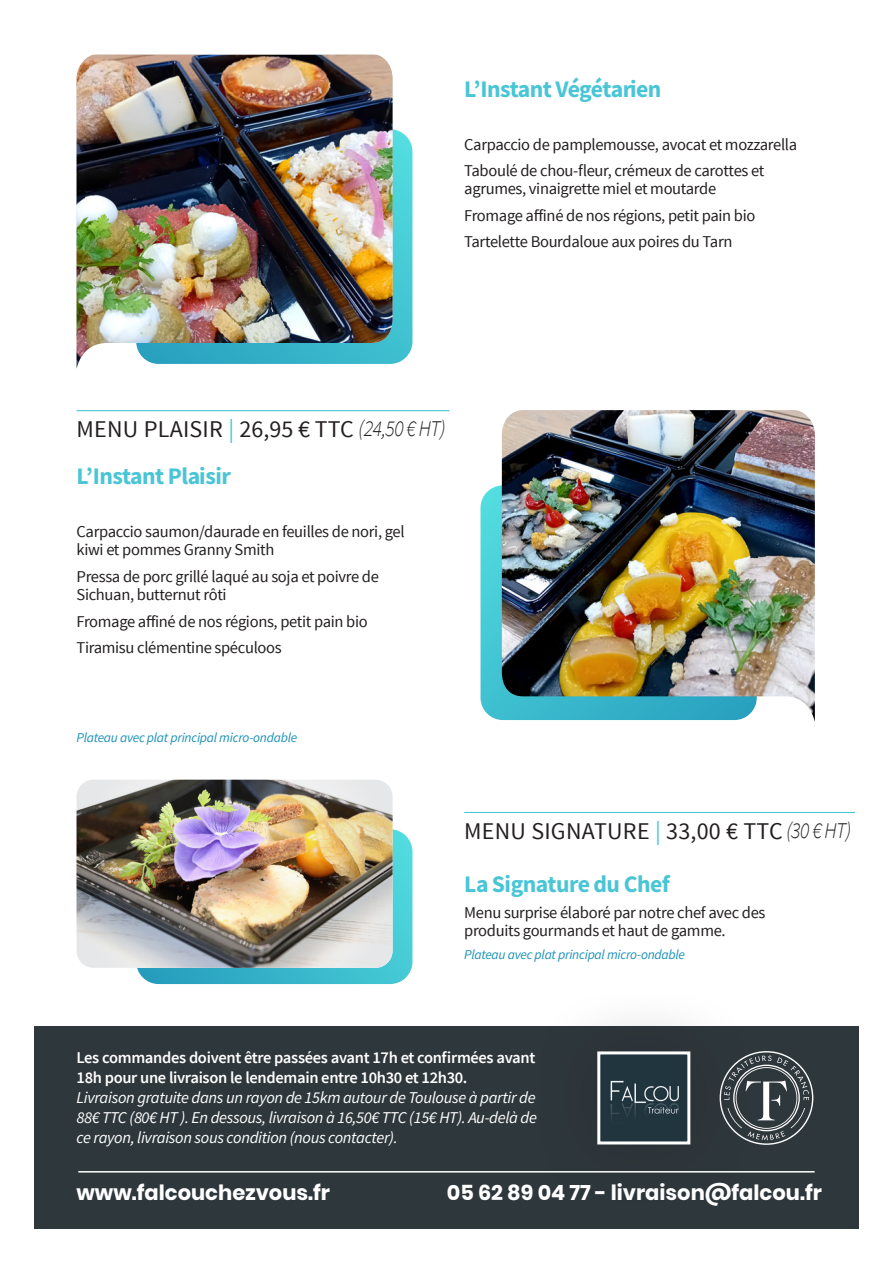
<style>
.page{position:relative;width:893px;height:1263px;background:#fff}
.page>*{position:absolute;margin:0;border:0;box-sizing:border-box;transform-origin:0 0}
.t1{font:24px "Source Sans Pro";letter-spacing:.01em;color:#231f20}
.t2{font:23.85px "Source Sans Variable";letter-spacing:-.02em;color:#4ac5d6}
.t3{font:700 21px "Poppins";color:#fff}
.t4{font:16.5px/18px "Source Sans Pro";letter-spacing:-.02em;color:#231f20}
.t5{font:italic 16.5px/19.8px "Source Sans Pro";letter-spacing:-.02em;color:#fff}
.t6{font:italic 13.5px "Source Sans Pro";letter-spacing:-.02em;color:#1e92b7}
.s1{color:#4ac5d6}
.s2{font-weight:300;font-style:italic;font-size:22.5px}
.s3{font-weight:600;font-style:normal}
</style>
<div class="page">
<svg style="left:137px;top:829px;width:275px;height:155px;background:#45c1d1"></svg>
<img style="left:77px;top:780px;width:316px;height:188px;border-radius:17px">
<hr style="left:77px;top:410px;width:372px;height:1px;background:#4ac5d6">
<hr style="left:464px;top:812px;width:391px;height:1px;background:#4ac5d6">
<div style="left:34px;top:1026px;width:825px;height:203px;background:#2e373c"></div>
<svg style="left:754px;top:1051px;width:59px;height:94px"></svg>
<div style="left:533px;top:987px;width:221px;height:221px;background:#231f20;opacity:.34"></div>
<svg style="left:596px;top:1050px;width:96px;height:96px"></svg>
<hr style="left:79px;top:1171px;width:735px;height:1px;background:#fff">
<svg style="left:393px;top:129px;width:19px;height:235px;background:#51d0d9"></svg>
<svg style="left:480px;top:485px;width:22px;height:235px;background:#55d0d9"></svg>
<img style="left:77px;top:55px;width:316px;height:312px">
<img style="left:502px;top:410px;width:313px;height:312px">
<p class="t2" style="left:464px;top:74px;width:199px">L’Instant Végétarien</p>
<p class="t4" style="left:464px;top:135px;width:334px">Carpaccio de pamplemousse, avocat et mozzarella</p>
<p class="t4" style="left:464px;top:162px;width:302px">Taboulé de chou-fleur, crémeux de carottes et agrumes, vinaigrette miel et moutarde</p>
<p class="t4" style="left:464px;top:206px;width:293px">Fromage affiné de nos régions, petit pain bio</p>
<p class="t4" style="left:464px;top:233px;width:270px">Tartelette Bourdaloue aux poires du Tarn</p>
<p class="t1" style="left:77px;top:414px;width:370px">MENU PLAISIR <span class="s1">|</span> 26,95 € TTC <span class="s2">(24,50 € HT)</span></p>
<p class="t2" style="left:77px;top:462px;width:156px">L’Instant Plaisir</p>
<p class="t4" style="left:77px;top:523px;width:330px">Carpaccio saumon/daurade en feuilles de nori, gel kiwi et pommes Granny Smith</p>
<p class="t4" style="left:77px;top:568px;width:304px">Pressa de porc grillé laqué au soja et poivre de<br>Sichuan, butternut rôti</p>
<p class="t4" style="left:77px;top:612px;width:293px">Fromage affiné de nos régions, petit pain bio</p>
<p class="t4" style="left:77px;top:639px;width:207px">Tiramisu clémentine spéculoos</p>
<p class="t6" style="left:77px;top:730px;width:222px">Plateau avec plat principal micro-ondable</p>
<p class="t1" style="left:464px;top:816px;width:389px">MENU SIGNATURE <span class="s1">|</span> 33,00 € TTC <span class="s2">(30 € HT)</span></p>
<p class="t2" style="left:464px;top:869px;width:207px">La Signature du Chef</p>
<p class="t4" style="left:464px;top:904px;width:303px">Menu surprise élaboré par notre chef avec des produits gourmands et haut de gamme.</p>
<p class="t6" style="left:464px;top:946px;width:222px">Plateau avec plat principal micro-ondable</p>
<p class="t5" style="left:77px;top:1048px;width:462px"><span class="s3">Les commandes doivent être passées avant 17h et confirmées avant 18h pour une livraison le lendemain entre 10h30 et 12h30.<br></span>Livraison gratuite dans un rayon de 15km autour de Toulouse à partir de 88€ TTC (80€ HT ). En dessous, livraison à 16,50€ TTC (15€ HT). Au-delà de ce rayon, livraison sous condition (nous contacter).</p>
<p class="t3" style="left:77px;top:1180px;width:255px">www.falcouchezvous.fr</p>
<p class="t3" style="left:447px;top:1180px;width:377px">05 62 89 04 77 - livraison@falcou.fr</p>
</div>
